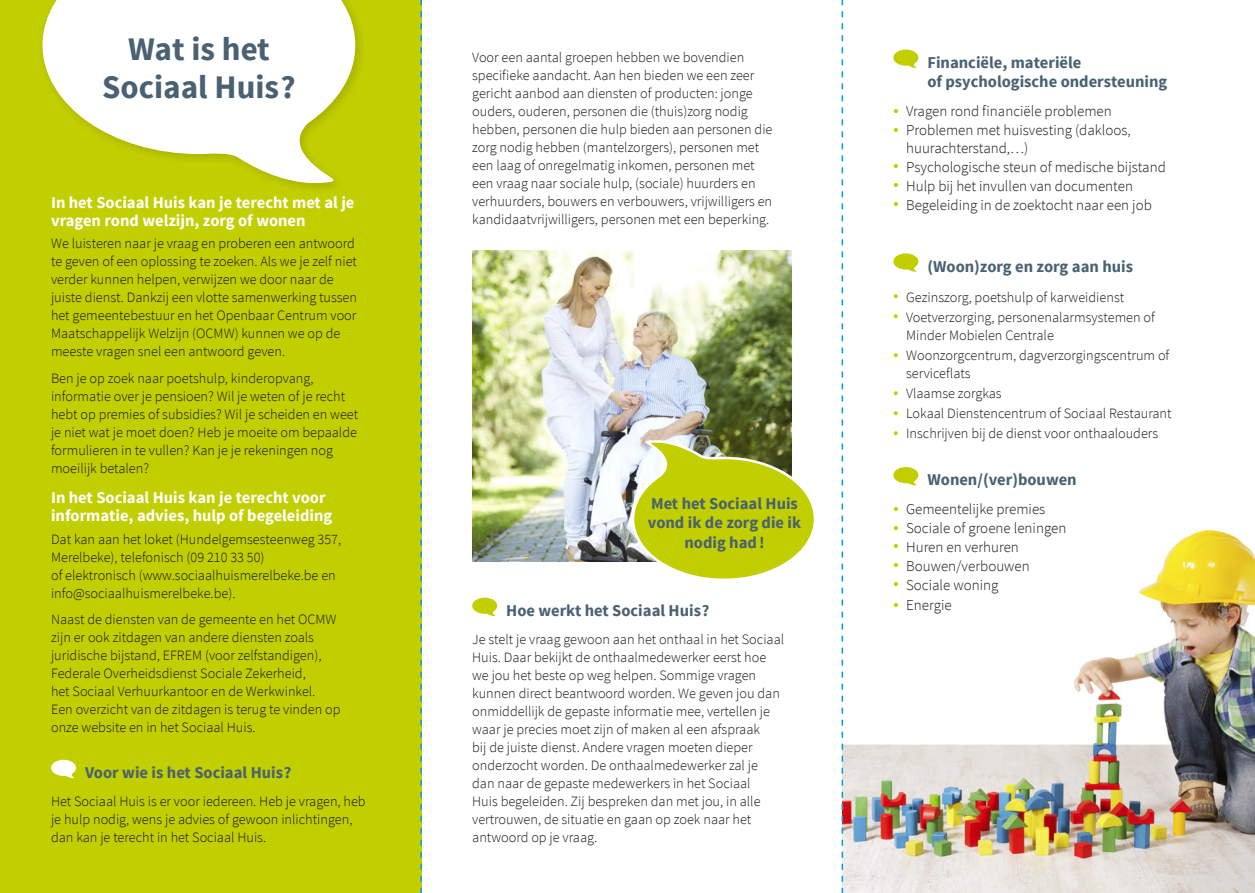
<style>
.page{position:relative;width:1255px;height:893px;background:#fff}
.page>*{position:absolute;margin:0;border:0;box-sizing:border-box;transform-origin:0 0}
.t1{font:700 32.85px/37.5px "Source Sans Pro";color:#496172;text-align:center}
.t2{font:700 16.5px/19.5px "Source Sans Pro";color:#496172}
.t3{font:700 16.5px/18px "Source Sans Pro";color:#fff}
.t4{font:300 15px/18px "Source Sans Pro";color:#181716}
.t5{font:300 14.25px/18px "Source Sans Pro";color:#181716}
.s1{font-weight:700;color:#c1ce00}
</style>
<div class="page">
<img style="left:843px;top:504px;width:411px;height:389px">
<div style="left:0;top:0;width:421px;height:893px;background:#c1ce00"></div>
<img style="left:472px;top:251px;width:319px;height:310px">
<svg style="left:43px;top:0;width:312px;height:188px;fill:#fff"></svg>
<svg style="left:630px;top:439px;width:184px;height:140px"></svg>
<svg style="left:51px;top:760px;width:25px;height:18px"></svg>
<svg style="left:893px;top:50px;width:25px;height:18px"></svg>
<svg style="left:893px;top:253px;width:25px;height:19px"></svg>
<svg style="left:893px;top:467px;width:25px;height:19px"></svg>
<svg style="left:472px;top:598px;width:25px;height:18px"></svg>
<svg style="left:420px;top:0;width:2px;height:893px"></svg>
<svg style="left:841px;top:0;width:2px;height:893px"></svg>
<h1 class="t1" style="left:102px;top:32px;width:195px">Wat is het<br>Sociaal Huis?</h1>
<p class="t3" style="left:51px;top:194px;width:305px">In het Sociaal Huis kan je terecht met al je vragen rond welzijn, zorg of wonen</p>
<p class="t5" style="left:51px;top:234px;width:307px">We luisteren naar je vraag en proberen een antwoord te geven of een oplossing te zoeken. Als we je zelf niet verder kunnen helpen, verwijzen we door naar de juiste dienst. Dankzij een vlotte samenwerking tussen het gemeentebestuur en het Openbaar Centrum voor Maatschappelijk Welzijn (OCMW) kunnen we op de meeste vragen snel een antwoord geven.</p>
<p class="t5" style="left:51px;top:369px;width:308px">Ben je op zoek naar poetshulp, kinderopvang, informatie over je pensioen? Wil je weten of je recht hebt op premies of subsidies? Wil je scheiden en weet je niet wat je moet doen? Heb je moeite om bepaalde formulieren in te vullen? Kan je je rekeningen nog moeilijk betalen?</p>
<p class="t3" style="left:51px;top:489px;width:283px">In het Sociaal Huis kan je terecht voor informatie, advies, hulp of begeleiding</p>
<p class="t5" style="left:51px;top:530px;width:292px">Dat kan aan het loket (Hundelgemsesteenweg 357, Merelbeke), telefonisch (09 210 33 50)<br>of elektronisch (www.sociaalhuismerelbeke.be en info@sociaalhuismerelbeke.be).</p>
<p class="t5" style="left:51px;top:610px;width:291px">Naast de diensten van de gemeente en het OCMW zijn er ook zitdagen van andere diensten zoals juridische bijstand, EFREM (voor zelfstandigen), Federale Overheidsdienst Sociale Zekerheid,<br>het Sociaal Verhuurkantoor en de Werkwinkel.<br>Een overzicht van de zitdagen is terug te vinden op onze website en in het Sociaal Huis.</p>
<p class="t2" style="left:85px;top:763px;width:208px">Voor wie is het Sociaal Huis?</p>
<p class="t5" style="left:51px;top:792px;width:316px">Het Sociaal Huis is er voor iedereen. Heb je vragen, heb je hulp nodig, wens je advies of gewoon inlichtingen, dan kan je terecht in het Sociaal Huis.</p>
<p class="t5" style="left:472px;top:48px;width:302px">Voor een aantal groepen hebben we bovendien specifieke aandacht. Aan hen bieden we een zeer gericht aanbod aan diensten of producten: jonge ouders, ouderen, personen die (thuis)zorg nodig hebben, personen die hulp bieden aan personen die zorg nodig hebben (mantelzorgers), personen met een laag of onregelmatig inkomen, personen met een vraag naar sociale hulp, (sociale) huurders en verhuurders, bouwers en verbouwers, vrijwilligers en kandidaatvrijwilligers, personen met een beperking.</p>
<p class="t2" style="left:927px;top:53px;width:241px">Financiële, materiële<br>of psychologische ondersteuning</p>
<p class="t4" style="left:893px;top:102px;width:220px"><span class="s1">•</span> Vragen rond financiële problemen</p>
<p class="t4" style="left:906px;top:121px;width:226px;text-indent:-13px"><span class="s1">•</span> Problemen met huisvesting (dakloos, huurachterstand,…)</p>
<p class="t4" style="left:893px;top:158px;width:274px"><span class="s1">•</span> Psychologische steun of medische bijstand</p>
<p class="t4" style="left:893px;top:177px;width:241px"><span class="s1">•</span> Hulp bij het invullen van documenten</p>
<p class="t4" style="left:893px;top:196px;width:260px"><span class="s1">•</span> Begeleiding in de zoektocht naar een job</p>
<p class="t2" style="left:648px;top:494px;width:155px;text-align:center">Met het Sociaal Huis vond ik de zorg die ik nodig had!</p>
<p class="t2" style="left:506px;top:601px;width:205px">Hoe werkt het Sociaal Huis?</p>
<p class="t5" style="left:472px;top:630px;width:313px">Je stelt je vraag gewoon aan het onthaal in het Sociaal Huis. Daar bekijkt de onthaalmedewerker eerst hoe we jou het beste op weg helpen. Sommige vragen kunnen direct beantwoord worden. We geven jou dan onmiddellijk de gepaste informatie mee, vertellen je waar je precies moet zijn of maken al een afspraak<br>bij de juiste dienst. Andere vragen moeten dieper onderzocht worden. De onthaalmedewerker zal je<br>dan naar de gepaste medewerkers in het Sociaal<br>Huis begeleiden. Zij bespreken dan met jou, in alle vertrouwen, de situatie en gaan op zoek naar het antwoord op je vraag.</p>
<p class="t2" style="left:927px;top:257px;width:207px">(Woon)zorg en zorg aan huis</p>
<p class="t5" style="left:893px;top:288px;width:232px"><span class="s1">•</span> Gezinszorg, poetshulp of karweidienst</p>
<p class="t5" style="left:906px;top:308px;width:250px;text-indent:-13px"><span class="s1">•</span> Voetverzorging, personenalarmsystemen of<br>Minder Mobielen Centrale</p>
<p class="t5" style="left:906px;top:346px;width:265px;text-indent:-13px"><span class="s1">•</span> Woonzorgcentrum, dagverzorgingscentrum of serviceflats</p>
<p class="t5" style="left:893px;top:385px;width:110px"><span class="s1">•</span> Vlaamse zorgkas</p>
<p class="t5" style="left:893px;top:405px;width:280px"><span class="s1">•</span> Lokaal Dienstencentrum of Sociaal Restaurant</p>
<p class="t5" style="left:893px;top:425px;width:266px"><span class="s1">•</span> Inschrijven bij de dienst voor onthaalouders</p>
<p class="t2" style="left:927px;top:471px;width:151px">Wonen/(ver)bouwen</p>
<p class="t4" style="left:893px;top:500px;width:153px"><span class="s1">•</span> Gemeentelijke premies</p>
<p class="t4" style="left:893px;top:519px;width:174px"><span class="s1">•</span> Sociale of groene leningen</p>
<p class="t4" style="left:893px;top:538px;width:127px"><span class="s1">•</span> Huren en verhuren</p>
<p class="t4" style="left:893px;top:557px;width:138px"><span class="s1">•</span> Bouwen/verbouwen</p>
<p class="t4" style="left:893px;top:576px;width:107px"><span class="s1">•</span> Sociale woning</p>
<p class="t4" style="left:893px;top:596px;width:60px"><span class="s1">•</span> Energie</p>
</div>
